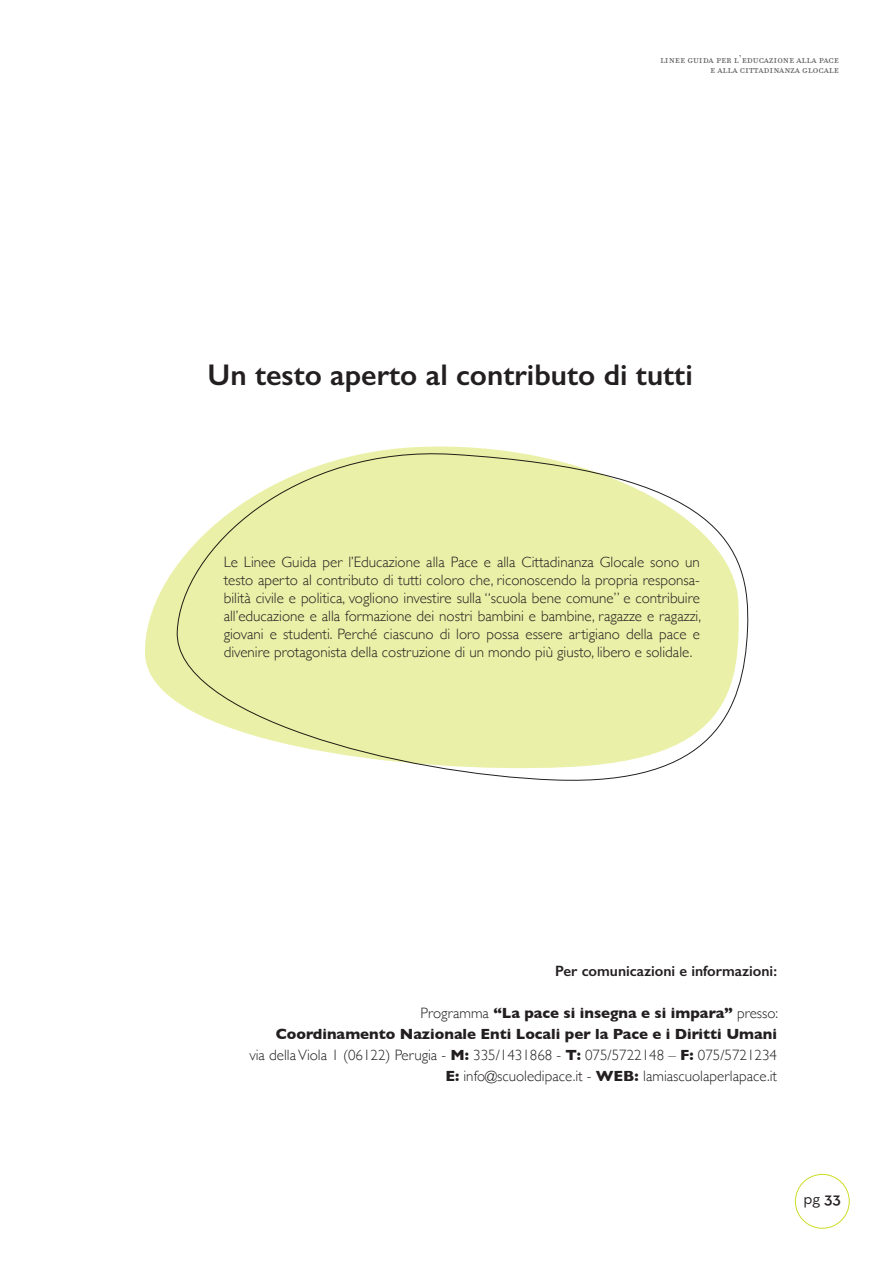
<style>
.page{position:relative;width:893px;height:1263px;background:#fff}
.page>*{position:absolute;margin:0;border:0;box-sizing:border-box;transform-origin:0 0}
.t1{font:600 30px "Gill Sans";color:#231f20}
.t2{font:16.5px "Neutra Text";color:#231f20}
.t3{font:300 15px/18px "Gill Sans";color:#231f20;text-align:justify}
.t4{font:700 15px "Gill Sans";color:#231f20}
.t5{font:600 15px "Gill Sans";color:#231f20}
.t6{font:12px/10.5px "Filosofia Fractions";color:#57585a;text-align:right}
.s1{font-weight:300}
.s2{font-weight:700}
.s3{font-weight:600}
</style>
<div class="page">
<div style="left:795px;top:1174px;width:55px;height:54px;border:1px solid #cddc28;border-radius:50%"></div>
<svg style="left:145px;top:446px;width:595px;height:328px"></svg>
<p class="t6" style="left:660px;top:54px;width:180px">linee guida per l’educazione alla pace e alla cittadinanza glocale</p>
<p class="t1" style="left:208px;top:357px;width:487px">Un testo aperto al contributo di tutti</p>
<p class="t3" style="left:224px;top:552px;width:479px">Le Linee Guida per l’Educazione alla Pace e alla Cittadinanza Glocale sono un testo aperto al contributo di tutti coloro che, riconoscendo la propria responsa&shy;bilità civile e politica, vogliono investire sulla “scuola bene comune” e contribuire all’educazione e alla formazione dei nostri bambini e bambine, ragazze e ragazzi, giovani e studenti. Perché ciascuno di loro possa essere artigiano della pace e divenire protagonista della costruzione di un mondo più giusto, libero e solidale.</p>
<p class="t5" style="left:555px;top:962px;width:223px">Per comunicazioni e informazioni:</p>
<p class="t4" style="left:420px;top:1001px;width:359px"><span class="s1">Programma</span> “La pace si insegna e si impara” <span class="s1">presso:</span></p>
<p class="t4" style="left:276px;top:1022px;width:503px">Coordinamento Nazionale Enti Locali per la Pace e i Diritti Umani</p>
<p class="t3" style="left:249px;top:1045px;width:529px">via della Viola 1 (06122) Perugia - <span class="s2">M:</span> 335/1431868 - <span class="s2">T:</span> 075/5722148 – <span class="s2">F:</span> 075/5721234</p>
<p class="t3" style="left:445px;top:1066px;width:333px"><span class="s2">E:</span> info@scuoledipace.it - <span class="s2">WEB:</span> lamiascuolaperlapace.it</p>
<p class="t2" style="left:804px;top:1189px;width:39px">pg <span class="s3">33</span></p>
</div>
